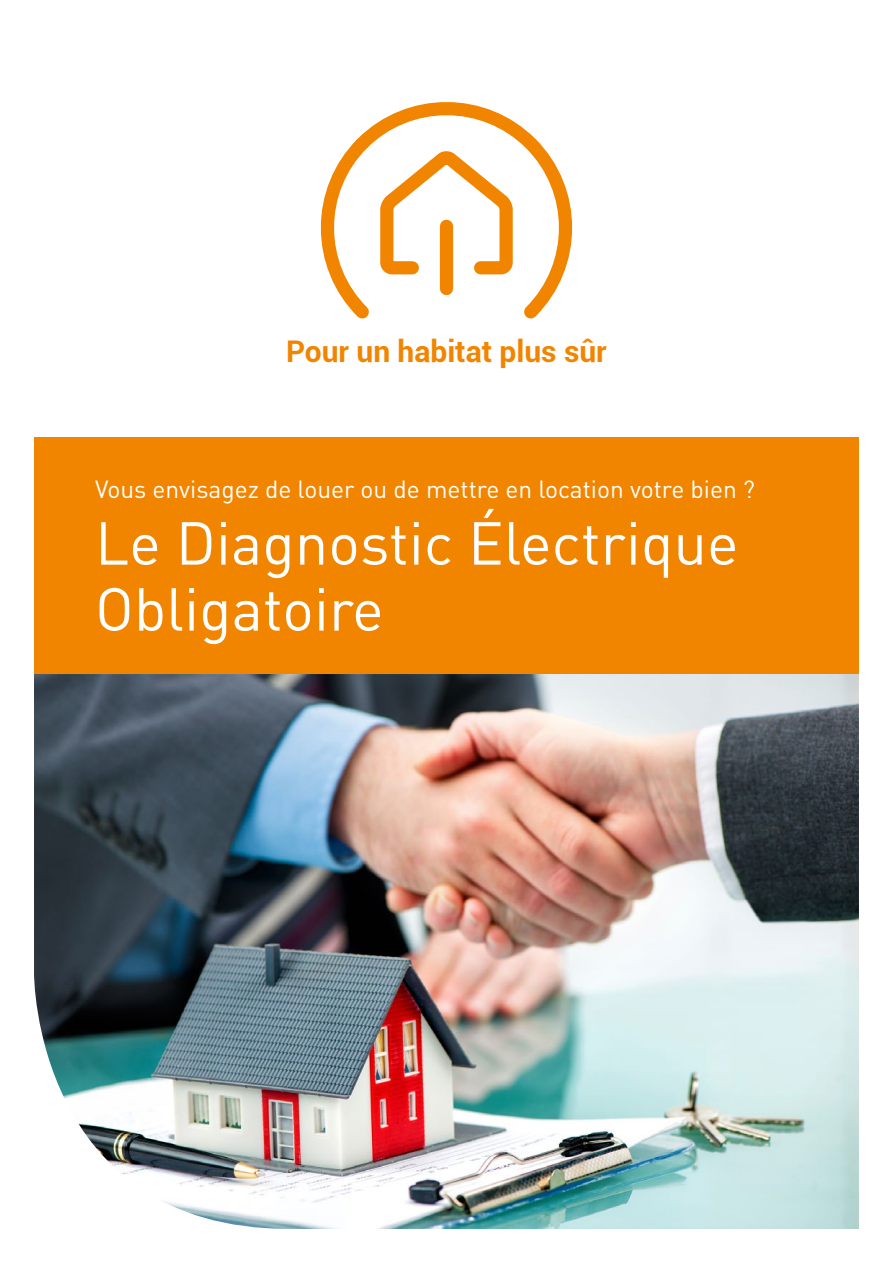
<style>
.page{position:relative;width:893px;height:1263px;background:#fff}
.page>*{position:absolute;margin:0;border:0;box-sizing:border-box;transform-origin:0 0}
.t1{font:59.7px/66px "DIN";color:#fff}
.t2{font:700 29.85px "Roboto";color:#f18500}
.t3{font:24.6px "DIN";color:#fff}
</style>
<div class="page">
<div style="left:34px;top:437px;width:825px;height:237px;background:#f18500"></div>
<img style="left:34px;top:674px;width:825px;height:555px">
<svg style="left:320px;top:102px;width:253px;height:217px"></svg>
<p class="t2" style="left:286px;top:330px;width:322px">Pour un habitat plus sûr</p>
<p class="t3" style="left:95px;top:474px;width:662px">Vous envisagez de louer ou de mettre en location votre bien ?</p>
<h1 class="t1" style="left:95px;top:509px;width:645px">Le Diagnostic Électrique<br>Obligatoire</h1>
</div>
